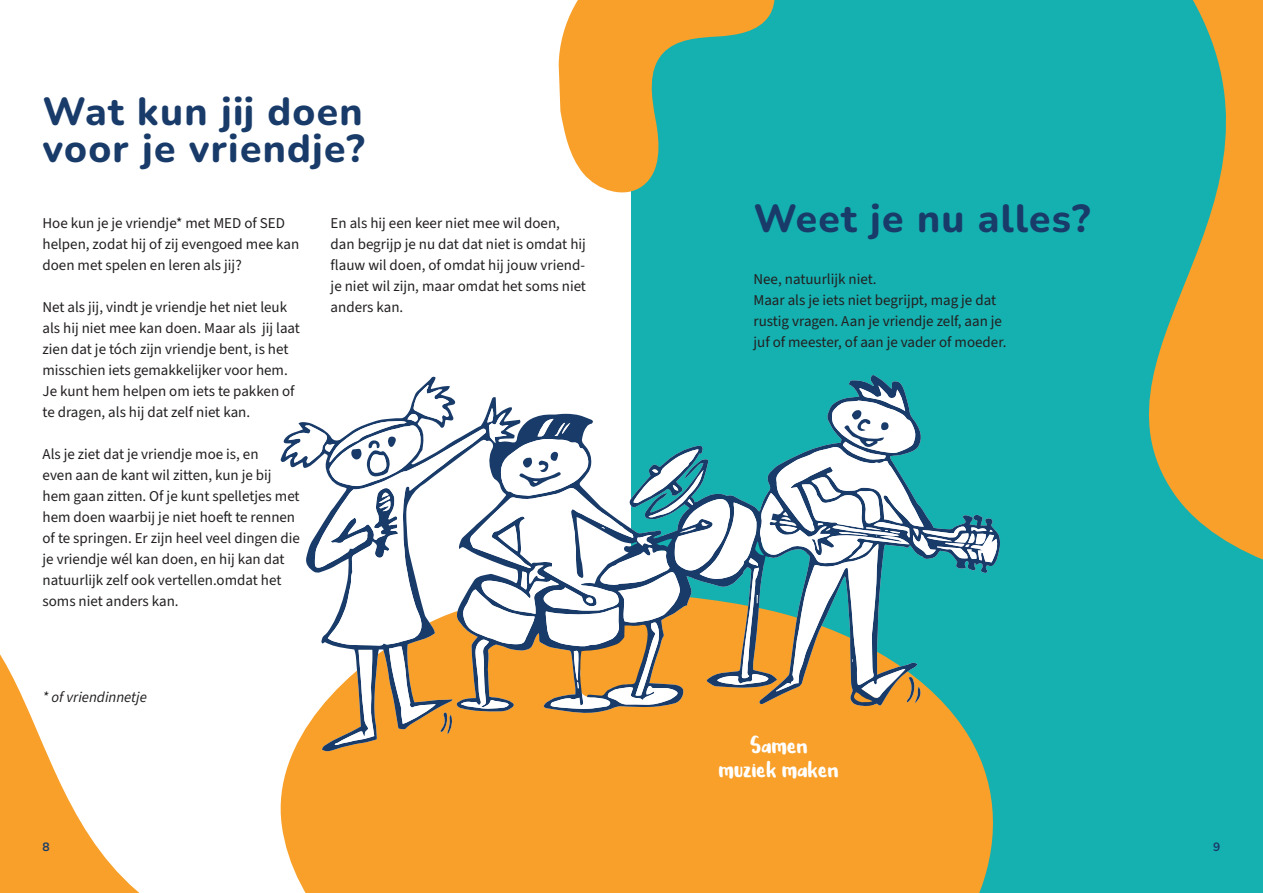
<style>
.page{position:relative;width:1263px;height:893px;background:#fff}
.page>*{position:absolute;margin:0;border:0;box-sizing:border-box;transform-origin:0 0}
.t1{font:200 39px/37.5px "Nunito";letter-spacing:.03em;color:#193b69}
.t2{font:700 21px/24px "Leah Gaviota";color:#fff;text-align:center}
.t3{font:15px/21px "Source Sans 3";color:#231f20}
.t4{font:italic 15px "Source Sans 3";color:#231f20}
.t5{font:200 12px "Nunito";color:#193b69}
</style>
<div class="page">
<div style="left:631px;top:0;width:632px;height:893px;background:#15b0b0"></div>
<div style="left:280px;top:752px;width:713px;height:141px;background:#f8a02a"></div>
<svg style="left:0;top:654px;width:140px;height:239px"></svg>
<svg style="left:1148px;top:0;width:115px;height:560px;fill:#f8a02a"></svg>
<svg style="left:559px;top:0;width:216px;height:193px"></svg>
<svg style="left:280px;top:375px;width:720px;height:377px"></svg>
<svg style="left:286px;top:385px;width:713px;height:360px"></svg>
<h1 class="t1" style="left:43px;top:91px;width:324px">Wat kun jij doen voor je vriendje?</h1>
<p class="t3" style="left:43px;top:213px;width:244px">Hoe kun je je vriendje* met MED of SED</p>
<p class="t3" style="left:43px;top:234px;width:258px">helpen, zodat hij of zij evengoed mee kan doen met spelen en leren als jij?</p>
<p class="t3" style="left:43px;top:297px;width:259px">Net als jij, vindt je vriendje het niet leuk als hij niet mee kan doen. Maar als jij laat zien dat je tóch zijn vriendje bent, is het misschien iets gemakkelijker voor hem.<br>Je kunt hem helpen om iets te pakken of te dragen, als hij dat zelf niet kan.</p>
<p class="t3" style="left:43px;top:444px;width:259px">Als je ziet dat je vriendje moe is, en<br>even aan de kant wil zitten, kun je bij hem gaan zitten. Of je kunt spelletjes met hem doen waarbij je niet hoeft te rennen of te springen. Er zijn heel veel dingen die je vriendje wél kan doen, en hij kan dat natuurlijk zelf ook vertellen.omdat het soms niet anders kan.</p>
<p class="t3" style="left:331px;top:213px;width:257px">En als hij een keer niet mee wil doen, dan begrijp je nu dat dat niet is omdat hij flauw wil doen, of omdat hij jouw vriend&shy;je niet wil zijn, maar omdat het soms niet anders kan.</p>
<p class="t4" style="left:43px;top:687px;width:106px">* of vriendinnetje</p>
<h1 class="t1" style="left:753px;top:198px;width:338px">Weet je nu alles?</h1>
<p class="t3" style="left:753px;top:269px;width:254px">Nee, natuurlijk niet.<br>Maar als je iets niet begrijpt, mag je dat rustig vragen. Aan je vriendje zelf, aan je juf of meester, of aan je vader of moeder.</p>
<h2 class="t2" style="left:719px;top:732px;width:122px">Samen muziek maken</h2>
<p class="t5" style="left:43px;top:839px;width:9px">8</p>
<p class="t5" style="left:1213px;top:839px;width:9px">9</p>
</div>
